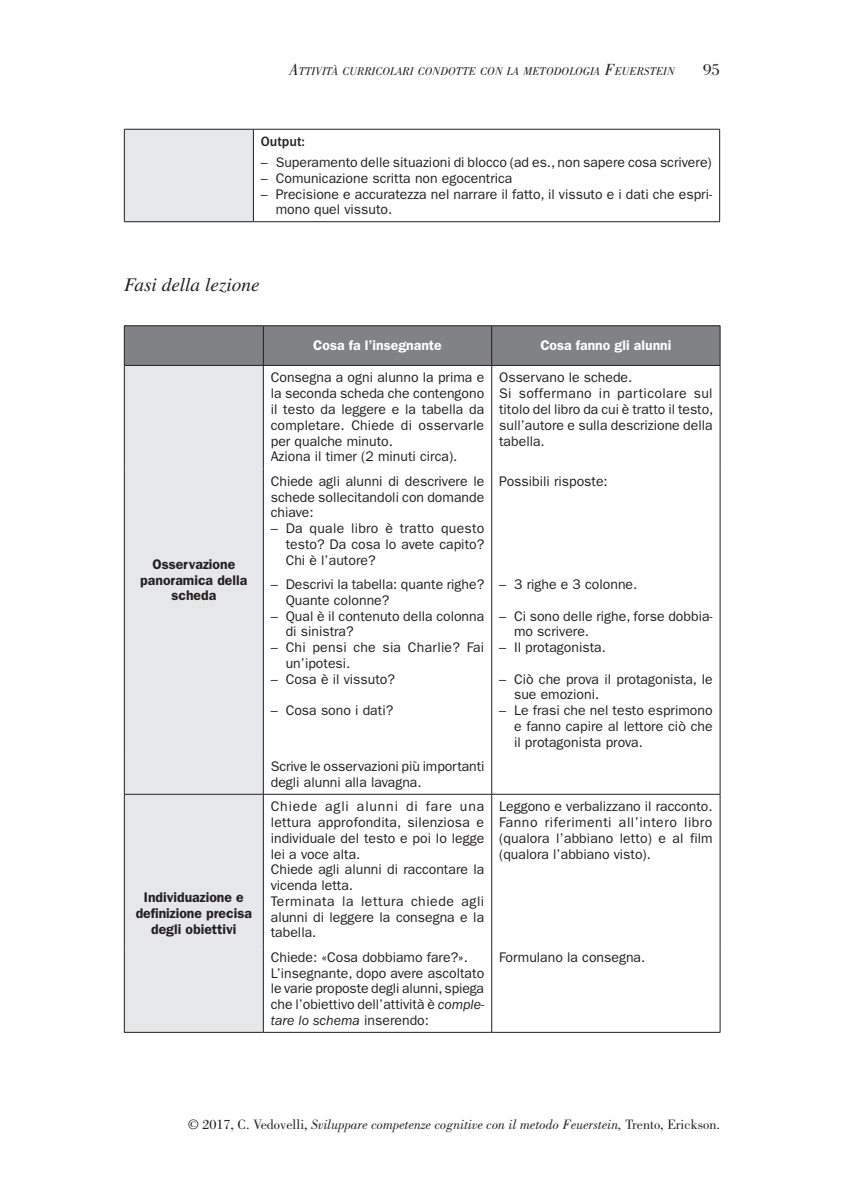
<style>
.page{position:relative;width:844px;height:1191px;background:#fff}
.page>*{position:absolute;margin:0;border:0;box-sizing:border-box;transform-origin:0 0}
.t1{font:italic 19.25px "Times LT Std";color:#231f20}
.t2{font:16.62px "Bodoni Std";color:#231f20}
.t3{font:14px/15.8px "ITC Franklin Gothic Std";color:#231f20}
.t4{font:italic 14px "Bodoni Std";color:#231f20}
.t5{font:600 14px/15.8px "ITC Franklin Gothic Std";color:#231f20;text-align:center}
.t6{font:600 14px "ITC Franklin Gothic Std";color:#fff}
.t7{font:500 14px "ITC Franklin Gothic Std";color:#231f20}
.t8{font:italic 11.72px "Bodoni Std";color:#231f20}
.s1{font-size:16.62px}
.s2{font-style:italic}
.s3{font-style:normal}
</style>
<div class="page">
<div style="left:124px;top:129px;width:129px;height:93px;background:#e6e7e9"></div>
<hr style="left:253px;top:129px;width:466px;height:1px;background:#231f20">
<hr style="left:719px;top:129px;width:1px;height:92px;background:#231f20">
<hr style="left:253px;top:221px;width:466px;height:1px;background:#231f20">
<hr style="left:124px;top:129px;width:129px;height:1px;background:#231f20">
<hr style="left:124px;top:129px;width:1px;height:92px;background:#231f20">
<hr style="left:253px;top:129px;width:1px;height:92px;background:#231f20">
<hr style="left:124px;top:221px;width:129px;height:1px;background:#231f20">
<div style="left:125px;top:326px;width:594px;height:39px;background:#808285"></div>
<div style="left:125px;top:366px;width:138px;height:666px;background:#e6e7e9"></div>
<svg style="left:264px;top:366px;width:455px;height:666px"></svg>
<hr style="left:491px;top:326px;width:1px;height:39px;background:#231f20">
<hr style="left:124px;top:794px;width:139px;height:1px;background:#231f20">
<hr style="left:124px;top:1032px;width:139px;height:1px;background:#231f20">
<hr style="left:263px;top:326px;width:1px;height:39px;background:#231f20">
<hr style="left:124px;top:366px;width:1px;height:103px;background:#231f20">
<hr style="left:124px;top:469px;width:1px;height:103px;background:#231f20">
<hr style="left:124px;top:572px;width:1px;height:182px;background:#231f20">
<hr style="left:124px;top:754px;width:1px;height:40px;background:#231f20">
<hr style="left:124px;top:794px;width:1px;height:150px;background:#231f20">
<hr style="left:124px;top:944px;width:1px;height:88px;background:#231f20">
<hr style="left:124px;top:325px;width:139px;height:1px;background:#231f20">
<hr style="left:124px;top:326px;width:1px;height:39px;background:#231f20">
<hr style="left:263px;top:325px;width:228px;height:1px;background:#231f20">
<hr style="left:491px;top:325px;width:229px;height:1px;background:#231f20">
<hr style="left:719px;top:326px;width:1px;height:39px;background:#231f20">
<hr style="left:124px;top:365px;width:139px;height:1px;background:#231f20">
<hr style="left:263px;top:365px;width:228px;height:1px;background:#231f20">
<hr style="left:263px;top:366px;width:1px;height:103px;background:#231f20">
<hr style="left:263px;top:469px;width:1px;height:103px;background:#231f20">
<hr style="left:263px;top:572px;width:1px;height:182px;background:#231f20">
<hr style="left:263px;top:754px;width:1px;height:40px;background:#231f20">
<hr style="left:491px;top:365px;width:229px;height:1px;background:#231f20">
<hr style="left:491px;top:366px;width:1px;height:103px;background:#231f20">
<hr style="left:719px;top:366px;width:1px;height:103px;background:#231f20">
<hr style="left:491px;top:469px;width:1px;height:103px;background:#231f20">
<hr style="left:719px;top:469px;width:1px;height:103px;background:#231f20">
<hr style="left:491px;top:572px;width:1px;height:182px;background:#231f20">
<hr style="left:719px;top:572px;width:1px;height:182px;background:#231f20">
<hr style="left:491px;top:754px;width:1px;height:40px;background:#231f20">
<hr style="left:719px;top:754px;width:1px;height:40px;background:#231f20">
<hr style="left:263px;top:794px;width:228px;height:1px;background:#231f20">
<hr style="left:263px;top:794px;width:1px;height:150px;background:#231f20">
<hr style="left:263px;top:944px;width:1px;height:88px;background:#231f20">
<hr style="left:491px;top:794px;width:229px;height:1px;background:#231f20">
<hr style="left:491px;top:794px;width:1px;height:150px;background:#231f20">
<hr style="left:719px;top:794px;width:1px;height:150px;background:#231f20">
<hr style="left:491px;top:944px;width:1px;height:88px;background:#231f20">
<hr style="left:719px;top:944px;width:1px;height:88px;background:#231f20">
<hr style="left:263px;top:1032px;width:228px;height:1px;background:#231f20">
<hr style="left:491px;top:1032px;width:229px;height:1px;background:#231f20">
<p class="t8" style="left:289px;top:64px;width:387px"><span class="s1">A</span>TTIVITÀ CURRICOLARI CONDOTTE CON LA METODOLOGIA <span class="s1">F</span>EUERSTEIN</p>
<p class="t2" style="left:703px;top:60px;width:18px">95</p>
<p class="t7" style="left:261px;top:134px;width:46px">Output:</p>
<p class="t3" style="left:261px;top:154px;width:452px">– Superamento delle situazioni di blocco (ad es., non sapere cosa scrivere)</p>
<p class="t3" style="left:261px;top:170px;width:253px">– Comunicazione scritta non egocentrica</p>
<p class="t3" style="left:276px;top:186px;width:438px;text-indent:-15px">– Precisione e accuratezza nel narrare il fatto, il vissuto e i dati che espri&shy;mono quel vissuto.</p>
<h1 class="t1" style="left:124px;top:274px;width:137px">Fasi della lezione</h1>
<p class="t5" style="left:140px;top:556px;width:108px">Osservazione panoramica della scheda</p>
<p class="t5" style="left:136px;top:889px;width:118px">Individuazione e definizione precisa degli obiettivi</p>
<p class="t6" style="left:313px;top:337px;width:130px">Cosa fa l’insegnante</p>
<p class="t6" style="left:540px;top:337px;width:133px">Cosa fanno gli alunni</p>
<p class="t3" style="left:271px;top:370px;width:215px">Consegna a ogni alunno la prima e la seconda scheda che contengono il testo da leggere e la tabella da completare. Chiede di osservarle per qualche minuto.<br>Aziona il timer (2 minuti circa).</p>
<p class="t3" style="left:499px;top:370px;width:216px">Osservano le schede.<br>Si soffermano in particolare sul titolo del libro da cui è tratto il testo, sull’autore e sulla descrizione della tabella.</p>
<p class="t3" style="left:271px;top:473px;width:215px;text-align:justify">Chiede agli alunni di descrivere le schede sollecitandoli con domande chiave:</p>
<p class="t3" style="left:285px;top:520px;width:200px;text-align:justify;text-indent:-15px">– Da quale libro è tratto questo testo? Da cosa lo avete capito?<br>Chi è l’autore?</p>
<p class="t3" style="left:499px;top:473px;width:110px">Possibili risposte:</p>
<p class="t3" style="left:285px;top:576px;width:200px;text-indent:-15px">– Descrivi la tabella: quante righe?<br>Quante colonne?</p>
<p class="t3" style="left:285px;top:608px;width:200px;text-indent:-15px">– Qual è il contenuto della colonna di sinistra?</p>
<p class="t3" style="left:285px;top:639px;width:200px;text-indent:-15px">– Chi pensi che sia Charlie? Fai un’ipotesi.</p>
<p class="t3" style="left:271px;top:671px;width:126px">– Cosa è il vissuto?</p>
<p class="t3" style="left:271px;top:702px;width:124px">– Cosa sono i dati?</p>
<p class="t3" style="left:271px;top:758px;width:215px">Scrive le osservazioni più importanti degli alunni alla lavagna.</p>
<p class="t3" style="left:499px;top:576px;width:140px">– 3 righe e 3 colonne.</p>
<p class="t3" style="left:514px;top:608px;width:200px;text-indent:-15px">– Ci sono delle righe, forse dobbia&shy;mo scrivere.</p>
<p class="t3" style="left:499px;top:639px;width:108px">– Il protagonista.</p>
<p class="t3" style="left:514px;top:671px;width:200px;text-indent:-15px">– Ciò che prova il protagonista, le sue emozioni.</p>
<p class="t3" style="left:514px;top:702px;width:200px;text-align:justify;text-indent:-15px">– Le frasi che nel testo esprimono e fanno capire al lettore ciò che il protagonista prova.</p>
<p class="t3" style="left:271px;top:799px;width:215px">Chiede agli alunni di fare una lettura approfondita, silenziosa e individuale del testo e poi lo legge lei a voce alta.<br>Chiede agli alunni di raccontare la vicenda letta.<br>Terminata la lettura chiede agli alunni di leggere la consegna e la tabella.</p>
<p class="t3" style="left:499px;top:799px;width:215px;text-align:justify">Leggono e verbalizzano il racconto.<br>Fanno riferimenti all’intero libro (qualora l’abbiano letto) e al film (qualora l’abbiano visto).</p>
<p class="t3" style="left:271px;top:949px;width:215px">Chiede: «Cosa dobbiamo fare?».<br>L’insegnante, dopo avere ascoltato le varie proposte degli alunni, spiega che l’obiettivo dell’attività è <span class="s2">comple&shy;tare lo schema</span> inserendo:</p>
<p class="t3" style="left:499px;top:949px;width:148px">Formulano la consegna.</p>
<p class="t4" style="left:188px;top:1116px;width:533px"><span class="s3">© 2017, C. Vedovelli,</span> Sviluppare competenze cognitive con il metodo Feuerstein, <span class="s3">Trento, Erickson.</span></p>
</div>
